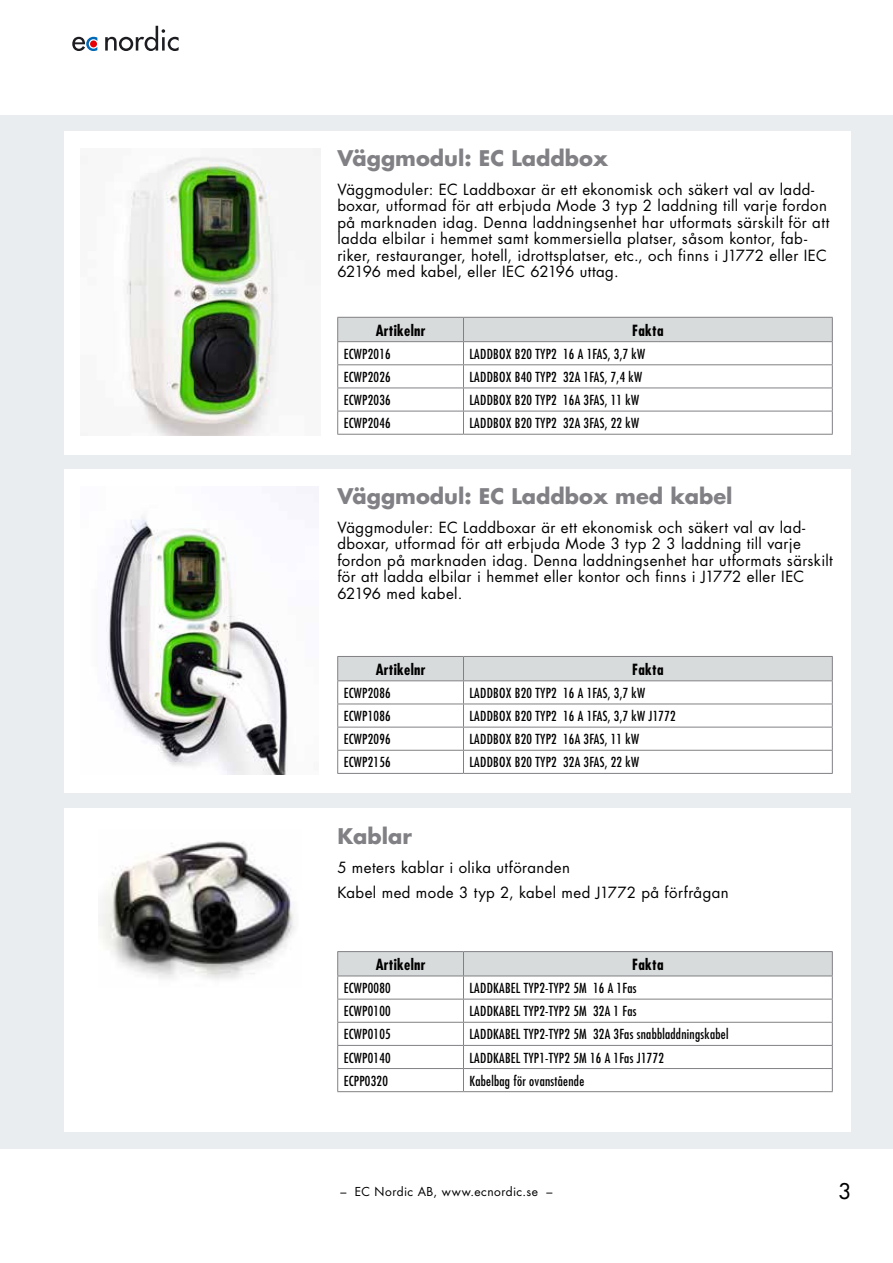
<style>
.page{position:relative;width:893px;height:1263px;background:#fff}
.page>*{position:absolute;margin:0;border:0;box-sizing:border-box;transform-origin:0 0}
.t1{font:700 21px "Futura Std";color:#818084}
.t2{font:500 21px "Futura Std";color:#000}
.t3{font:15px/16.5px "Futura Std";letter-spacing:.025em;color:#000}
.t4{font:700 condensed 15px "Futura Std";letter-spacing:.02em;color:#000}
.t5{font:condensed 13.5px "Futura Std";letter-spacing:.02em;color:#000}
.t6{font:12px "Futura Std";letter-spacing:.04em;color:#000}
</style>
<div class="page">
<div style="left:0;top:115px;width:893px;height:1033px;background:#eaedef"></div>
<div style="left:64px;top:132px;width:786px;height:323px;background:#fff"></div>
<div style="left:64px;top:470px;width:786px;height:323px;background:#fff"></div>
<div style="left:64px;top:808px;width:786px;height:323px;background:#fff"></div>
<svg style="left:72px;top:37px;width:25px;height:14px"></svg>
<svg style="left:105px;top:26px;width:74px;height:25px"></svg>
<div style="left:90px;top:40px;width:7px;height:7px;background:#e60005;border-radius:50%"></div>
<img style="left:126px;top:149px;width:195px;height:287px">
<img style="left:106px;top:486px;width:213px;height:289px">
<hr style="left:337px;top:434px;width:126px;height:1px;background:#818084">
<hr style="left:463px;top:434px;width:370px;height:1px;background:#818084">
<svg style="left:337px;top:317px;width:496px;height:117px"></svg>
<hr style="left:337px;top:411px;width:126px;height:1px;background:#818084">
<hr style="left:463px;top:411px;width:370px;height:1px;background:#818084">
<hr style="left:337px;top:341px;width:126px;height:1px;background:#818084">
<hr style="left:463px;top:341px;width:370px;height:1px;background:#818084">
<hr style="left:337px;top:773px;width:126px;height:1px;background:#818084">
<hr style="left:463px;top:773px;width:370px;height:1px;background:#818084">
<svg style="left:337px;top:656px;width:496px;height:117px"></svg>
<hr style="left:337px;top:750px;width:126px;height:1px;background:#818084">
<hr style="left:463px;top:750px;width:370px;height:1px;background:#818084">
<hr style="left:337px;top:680px;width:126px;height:1px;background:#818084">
<hr style="left:463px;top:680px;width:370px;height:1px;background:#818084">
<img style="left:99px;top:841px;width:196px;height:139px">
<svg style="left:337px;top:951px;width:496px;height:140px"></svg>
<hr style="left:337px;top:1091px;width:126px;height:1px;background:#818084">
<hr style="left:463px;top:1091px;width:370px;height:1px;background:#818084">
<h1 class="t1" style="left:337px;top:144px;width:272px">Väggmodul: EC Laddbox</h1>
<p class="t3" style="left:337px;top:181px;width:493px">Väggmoduler: EC Laddboxar är ett ekonomisk och säkert val av ladd&shy;boxar, utformad för att erbjuda Mode 3 typ 2 laddning till varje fordon på marknaden idag. Denna laddningsenhet har utformats särskilt för att ladda elbilar i hemmet samt kommersiella platser, såsom kontor, fab&shy;riker, restauranger, hotell, idrottsplatser, etc., och finns i J1772 eller IEC 62196 med kabel, eller IEC 62196 uttag.</p>
<p class="t4" style="left:376px;top:321px;width:51px">Artikelnr</p>
<p class="t4" style="left:632px;top:321px;width:33px">Fakta</p>
<p class="t5" style="left:344px;top:346px;width:48px">ECWP2016</p>
<p class="t5" style="left:469px;top:346px;width:177px">LADDBOX B20 TYP2 16 A 1FAS, 3,7 kW</p>
<p class="t5" style="left:344px;top:369px;width:48px">ECWP2026</p>
<p class="t5" style="left:469px;top:369px;width:174px">LADDBOX B40 TYP2 32A 1FAS, 7,4 kW</p>
<p class="t5" style="left:344px;top:392px;width:48px">ECWP2036</p>
<p class="t5" style="left:469px;top:392px;width:171px">LADDBOX B20 TYP2 16A 3FAS, 11 kW</p>
<p class="t5" style="left:344px;top:415px;width:48px">ECWP2046</p>
<p class="t5" style="left:469px;top:415px;width:171px">LADDBOX B20 TYP2 32A 3FAS, 22 kW</p>
<h1 class="t1" style="left:337px;top:482px;width:397px">Väggmodul: EC Laddbox med kabel</h1>
<p class="t3" style="left:337px;top:519px;width:497px">Väggmoduler: EC Laddboxar är ett ekonomisk och säkert val av lad&shy;dboxar, utformad för att erbjuda Mode 3 typ 2 3 laddning till varje fordon på marknaden idag. Denna laddningsenhet har utformats särskilt för att ladda elbilar i hemmet eller kontor och finns i J1772 eller IEC 62196 med kabel.</p>
<p class="t4" style="left:376px;top:660px;width:51px">Artikelnr</p>
<p class="t4" style="left:632px;top:660px;width:33px">Fakta</p>
<p class="t5" style="left:344px;top:685px;width:48px">ECWP2086</p>
<p class="t5" style="left:469px;top:685px;width:177px">LADDBOX B20 TYP2 16 A 1FAS, 3,7 kW</p>
<p class="t5" style="left:344px;top:708px;width:48px">ECWP1086</p>
<p class="t5" style="left:469px;top:708px;width:208px">LADDBOX B20 TYP2 16 A 1FAS, 3,7 kW J1772</p>
<p class="t5" style="left:344px;top:731px;width:48px">ECWP2096</p>
<p class="t5" style="left:469px;top:731px;width:171px">LADDBOX B20 TYP2 16A 3FAS, 11 kW</p>
<p class="t5" style="left:344px;top:754px;width:48px">ECWP2156</p>
<p class="t5" style="left:469px;top:754px;width:171px">LADDBOX B20 TYP2 32A 3FAS, 22 kW</p>
<h1 class="t1" style="left:337px;top:822px;width:76px">Kablar</h1>
<p class="t3" style="left:337px;top:855px;width:393px;line-height:25px">5 meters kablar i olika utföranden<br>Kabel med mode 3 typ 2, kabel med J1772 på förfrågan</p>
<p class="t4" style="left:376px;top:955px;width:51px">Artikelnr</p>
<p class="t4" style="left:632px;top:955px;width:33px">Fakta</p>
<p class="t5" style="left:344px;top:980px;width:48px">ECWP0080</p>
<p class="t5" style="left:469px;top:980px;width:168px">LADDKABEL TYP2-TYP2 5M 16 A 1Fas</p>
<p class="t5" style="left:344px;top:1003px;width:48px">ECWP0100</p>
<p class="t5" style="left:469px;top:1003px;width:168px">LADDKABEL TYP2-TYP2 5M 32A 1 Fas</p>
<p class="t5" style="left:344px;top:1026px;width:48px">ECWP0105</p>
<p class="t5" style="left:469px;top:1026px;width:260px">LADDKABEL TYP2-TYP2 5M 32A 3Fas snabbladdningskabel</p>
<p class="t5" style="left:344px;top:1049px;width:48px">ECWP0140</p>
<p class="t5" style="left:469px;top:1049px;width:196px">LADDKABEL TYP1-TYP2 5M 16 A 1Fas J1772</p>
<p class="t5" style="left:344px;top:1072px;width:46px">ECPP0320</p>
<p class="t5" style="left:469px;top:1072px;width:116px">Kabelbag för ovanstående</p>
<p class="t6" style="left:340px;top:1183px;width:214px">– EC Nordic AB, www.ecnordic.se –</p>
<h1 class="t2" style="left:838px;top:1178px;width:14px">3</h1>
</div>
